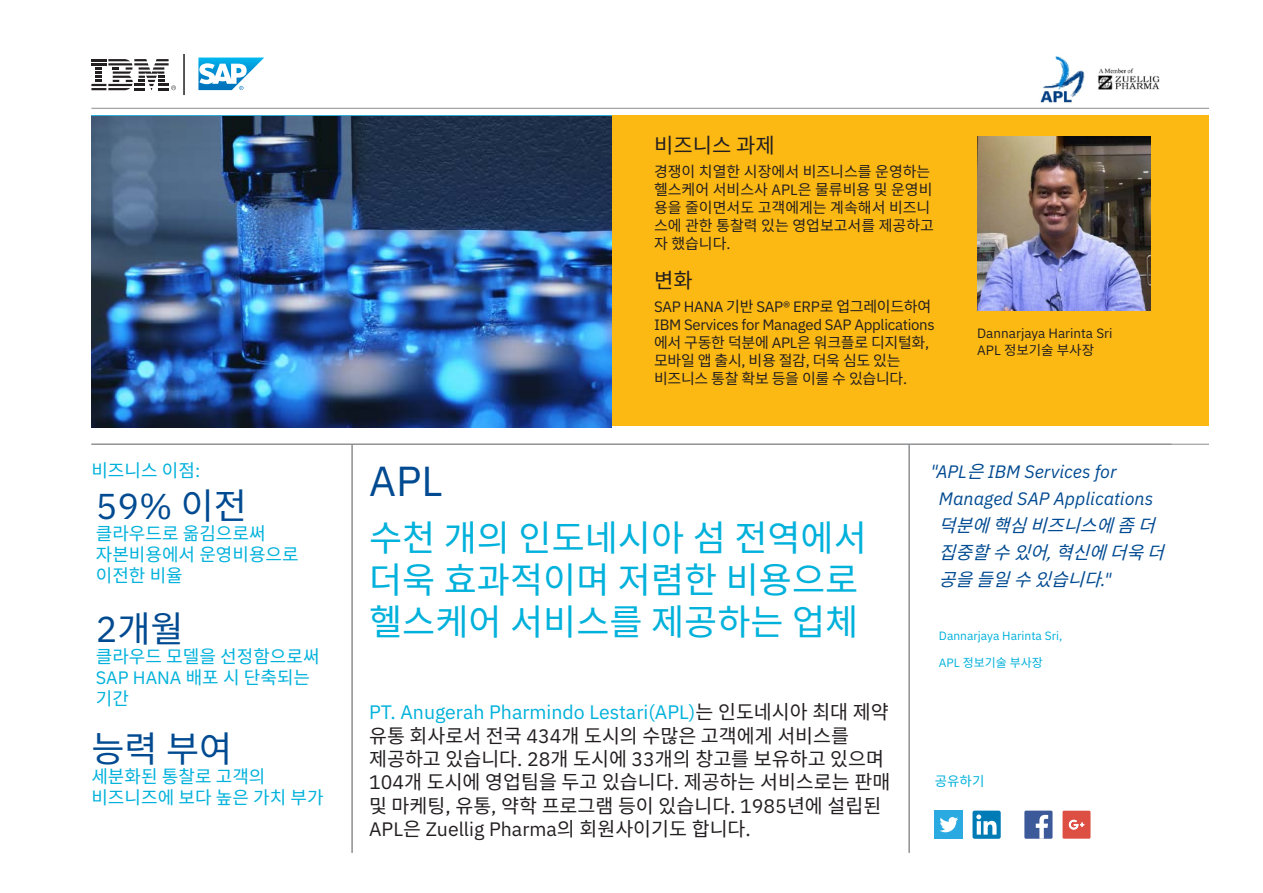
<style>
.page{position:relative;width:1263px;height:893px;background:#fff}
.page>*{position:absolute;margin:0;border:0;box-sizing:border-box;transform-origin:0 0}
.t1{font:42px "IBM Plex Sans";color:#004a91}
.t2{font:36px/42px "Noto Sans CJ Kkr";color:#00b1db}
.t3{font:36px "Noto Sans CJ Kkr";color:#004a91}
.t4{font:36px "IBM Plex Sans";color:#004a91}
.t5{font:21px "Noto Sans CJ Kkr";color:#231f20}
.t6{font:19.5px/23.4px "Noto Sans CJ Kkr";color:#231f20}
.t7{font:19.5px "IBM Plex Sans";color:#00b1db}
.t8{font:19.5px "IBM Plex Sans";color:#231f20}
.t9{font:18px/21px "Noto Sans CJ Kkr";color:#00b1db}
.t10{font:italic 18px/27px "IBM Plex Sans";color:#004a91}
.t11{font:italic 18px/27px "Noto Sans CJ Kkr";color:#004a91}
.t12{font:18px "IBM Plex Sans";color:#00b1db}
.t13{font:15px/18px "Noto Sans CJ Kkr";color:#231f20}
.t14{font:15px/18px "IBM Plex Sans";letter-spacing:-.02em;color:#231f20}
.t15{font:15px/18px "Noto Sans CJ Kkr";letter-spacing:-.02em;color:#231f20}
.t16{font:13.5px "IBM Plex Sans";color:#231f20}
.t17{font:13.5px "Noto Sans CJ Kkr";color:#231f20}
.t18{font:13.5px "Noto Sans CJ Kkr";color:#00b1db}
.t19{font:12px "IBM Plex Sans";color:#00b1db}
.t20{font:12px "Noto Sans CJ Kkr";color:#00b1db}
.s1{font-family:"IBM Plex Sans"}
.s2{font-family:"Noto Sans CJ Kkr"}
.s3{font-family:"Noto Sans CJ Kkr";color:#231f20}
</style>
<div class="page">
<div style="left:612px;top:115px;width:597px;height:310px;background:#fdb913"></div>
<svg style="left:91px;top:59px;width:85px;height:31px"></svg>
<hr style="left:183px;top:54px;width:2px;height:41px;background:#231f20">
<svg style="left:198px;top:58px;width:66px;height:32px"></svg>
<hr style="left:91px;top:108px;width:1118px;height:1px;background:#8a8c8e">
<svg style="left:1062px;top:811px;width:29px;height:28px"></svg>
<div style="left:935px;top:811px;width:28px;height:28px;background:#2baae2"></div>
<svg style="left:939px;top:817px;width:19px;height:15px"></svg>
<div style="left:972px;top:811px;width:29px;height:28px;background:#007bb6;border-radius:2px"></div>
<svg style="left:976px;top:814px;width:20px;height:21px"></svg>
<div style="left:1024px;top:811px;width:28px;height:28px;background:#3c5a9a;border-radius:2px"></div>
<svg style="left:1036px;top:815px;width:12px;height:24px"></svg>
<hr style="left:91px;top:444px;width:1118px;height:1px;background:#8a8c8e">
<hr style="left:352px;top:444px;width:1px;height:409px;background:#8a8c8e">
<hr style="left:909px;top:444px;width:1px;height:409px;background:#8a8c8e">
<img style="left:91px;top:116px;width:520px;height:311px">
<img style="left:1040px;top:56px;width:120px;height:47px">
<img style="left:977px;top:137px;width:174px;height:174px">
<p class="t9" style="left:91px;top:460px;width:110px">비즈니스 이점<span class="s1">:</span></p>
<h2 class="t4" style="left:96px;top:478px;width:153px">59% <span class="s2">이전</span></h2>
<p class="t9" style="left:96px;top:523px;width:204px">클라우드로 옮김으로써 자본비용에서 운영비용으로 이전한 비율</p>
<h2 class="t3" style="left:96px;top:609px;width:89px"><span class="s1">2</span>개월</h2>
<p class="t9" style="left:96px;top:647px;width:225px">클라우드 모델을 선정함으로써</p>
<p class="t12" style="left:96px;top:664px;width:216px">SAP HANA <span class="s2">배포 시 단축되는</span></p>
<p class="t9" style="left:96px;top:689px;width:35px">기간</p>
<h2 class="t3" style="left:91px;top:729px;width:142px">능력 부여</h2>
<p class="t9" style="left:91px;top:767px;width:234px">세분화된 통찰로 고객의 비즈니즈에 보다 높은 가치 부가</p>
<p class="t5" style="left:654px;top:133px;width:122px">비즈니스 과제</p>
<p class="t13" style="left:654px;top:163px;width:281px">경쟁이 치열한 시장에서 비즈니스를 운영하는 헬스케어 서비스사 <span class="s1">APL</span>은 물류비용 및 운영비 용을 줄이면서도 고객에게는 계속해서 비즈니 스에 관한 통찰력 있는 영업보고서를 제공하고 자 했습니다<span class="s1">.</span></p>
<p class="t5" style="left:654px;top:268px;width:40px">변화</p>
<p class="t14" style="left:654px;top:296px;width:282px">SAP HANA <span class="s2">기반</span> SAP® ERP<span class="s2">로 업그레이드하여<br></span>IBM Services for Managed SAP Applications</p>
<p class="t15" style="left:654px;top:334px;width:277px">에서 구동한 덕분에 <span class="s1">APL</span>은 워크플로 디지털화<span class="s1">, </span>모바일 앱 출시<span class="s1">,</span> 비용 절감<span class="s1">,</span> 더욱 심도 있는 비즈니스 통찰 확보 등을 이룰 수 있습니다<span class="s1">.</span></p>
<p class="t16" style="left:977px;top:323px;width:137px">Dannarjaya Harinta Sri</p>
<p class="t17" style="left:977px;top:342px;width:118px"><span class="s1">APL</span> 정보기술 부사장</p>
<h1 class="t1" style="left:369px;top:449px;width:75px">APL</h1>
<h2 class="t2" style="left:369px;top:518px;width:499px">수천 개의 인도네시아 섬 전역에서 더욱 효과적이며 저렴한 비용으로 헬스케어 서비스를 제공하는 업체</h2>
<p class="t7" style="left:369px;top:697px;width:521px">PT. Anugerah Pharmindo Lestari(APL)<span class="s3">는 인도네시아 최대 제약</span></p>
<p class="t6" style="left:369px;top:724px;width:523px">유통 회사로서 전국 <span class="s1">434</span>개 도시의 수많은 고객에게 서비스를 제공하고 있습니다<span class="s1">. 28</span>개 도시에 <span class="s1">33</span>개의 창고를 보유하고 있으며 <span class="s1">104</span>개 도시에 영업팀을 두고 있습니다<span class="s1">.</span> 제공하는 서비스로는 판매 및 마케팅<span class="s1">,</span> 유통<span class="s1">,</span> 약학 프로그램 등이 있습니다<span class="s1">. 1985</span>년에 설립된</p>
<p class="t8" style="left:369px;top:814px;width:383px">APL<span class="s2">은</span> Zuellig Pharma<span class="s2">의 회원사이기도 합니다</span>.</p>
<p class="t10" style="left:939px;top:457px;width:216px;text-indent:-8px">"APL<span class="s2">은</span>IBM Services for<br>Managed SAP Applications</p>
<p class="t11" style="left:939px;top:512px;width:240px">덕분에 핵심 비즈니스에 좀 더 집중할 수 있어<span class="s1">,</span> 혁신에 더욱 더 공을 들일 수 있습니다<span class="s1">. "</span></p>
<p class="t19" style="left:939px;top:627px;width:125px">Dannarjaya Harinta Sri,</p>
<p class="t20" style="left:939px;top:656px;width:105px"><span class="s1">APL</span> 정보기술 부사장</p>
<p class="t18" style="left:935px;top:773px;width:51px">공유하기</p>
</div>
